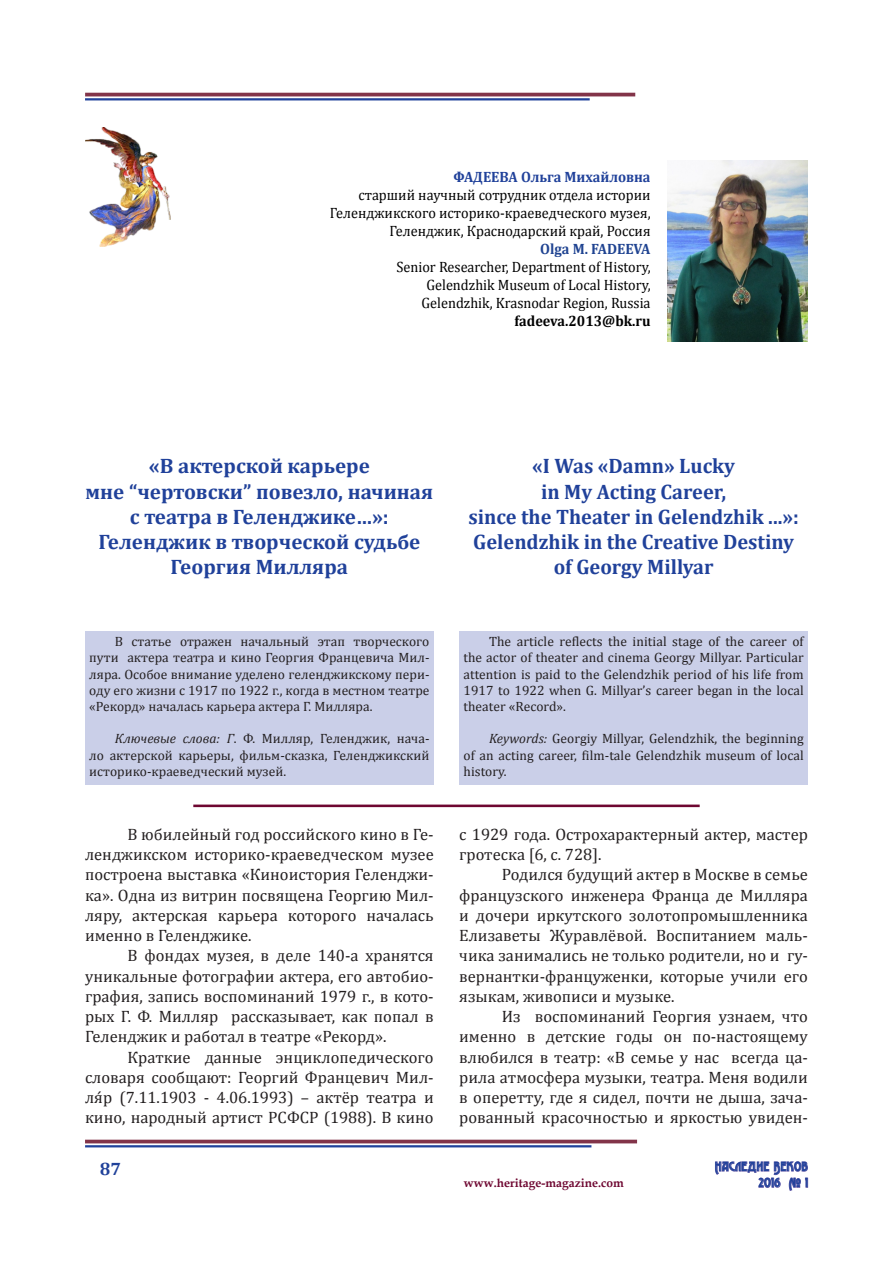
<style>
.page{position:relative;width:893px;height:1263px;background:#fff}
.page>*{position:absolute;margin:0;border:0;box-sizing:border-box;transform-origin:0 0}
.t1{font:700 21px/25.2px "Cambria";color:#20419a;text-align:center}
.t2{font:700 18px "Cambria";color:#20419a}
.t3{font:16.5px/20.2px "Cambria";color:#231f20;text-align:justify}
.t4{font:15px "Cambria";color:#000001;scale:.95 1}
.t5{font:700 15px "Cambria";color:#20419a;scale:.95 1}
.t6{font:700 15px "Cambria";color:#000001;scale:.95 1}
.t7{font:700 15px "Cambria";color:#1f4391;scale:.95 1}
.t8{font:13.5px/16.2px "Cambria";color:#231f20;text-align:justify}
.t9{font:13.5px "Advokat Modern";letter-spacing:.03em;color:#20419a}
.t10{font:700 12px "Book Antiqua";color:#6e0731}
.s1{font-style:italic}
</style>
<div class="page">
<svg style="left:715px;top:1161px;width:93px;height:30px"></svg>
<hr style="left:85px;top:1140px;width:552px;height:3px;background:#823449">
<hr style="left:85px;top:1145px;width:506px;height:2px;background:#20419a">
<hr style="left:85px;top:93px;width:550px;height:3px;background:#823449">
<hr style="left:85px;top:98px;width:505px;height:2px;background:#20419a">
<img style="left:85px;top:128px;width:85px;height:119px">
<div style="left:459px;top:631px;width:349px;height:153px;background:#cacfe8"></div>
<div style="left:85px;top:631px;width:349px;height:153px;background:#cacfe8"></div>
<hr style="left:193px;top:804px;width:507px;height:3px;background:#6e0731">
<img style="left:668px;top:161px;width:140px;height:180px">
<p class="t5" style="left:453px;top:166px;width:209px">ФАДЕЕВА Ольга Михайловна</p>
<p class="t4" style="left:358px;top:186px;width:309px">старший научный сотрудник отдела истории</p>
<p class="t4" style="left:330px;top:204px;width:339px">Геленджикского историко-краеведческого музея,</p>
<p class="t4" style="left:389px;top:222px;width:276px">Геленджик, Краснодарский край, Россия</p>
<p class="t7" style="left:540px;top:238px;width:118px">Olga M. FADEEVA</p>
<p class="t4" style="left:396px;top:258px;width:269px">Senior Researcher, Department of History,</p>
<p class="t4" style="left:426px;top:276px;width:237px">Gelendzhik Museum of Local History,</p>
<p class="t4" style="left:422px;top:294px;width:243px">Gelendzhik, Krasnodar Region, Russia</p>
<p class="t6" style="left:515px;top:310px;width:145px">fadeeva.2013@bk.ru</p>
<p class="t1" style="left:149px;top:453px;width:223px">«В актерской карьере</p>
<p class="t1" style="left:86px;top:478px;width:349px">мне “чертовски” повезло, начиная с театра в Геленджике…»:</p>
<p class="t1" style="left:98px;top:529px;width:324px">Геленджик в творческой судьбе<br>Георгия Милляра</p>
<p class="t8" style="left:89px;top:633px;width:342px;text-indent:26px">В статье отражен начальный этап творческого пути актера театра и кино Георгия Францевича Мил&shy;ляра. Особое внимание уделено геленджикскому пери&shy;оду его жизни с 1917 по 1922 г., когда в местном театре «Рекорд» началась карьера актера Г. Милляра.</p>
<p class="t8" style="left:89px;top:731px;width:342px;text-indent:26px"><span class="s1">Ключевые слова: Г</span>. Ф. Милляр, Геленджик, нача&shy;ло актерской карьеры, фильм-сказка, Геленджикский историко-краеведческий музей.</p>
<p class="t3" style="left:85px;top:824px;width:350px;text-indent:43px">В юбилейный год российского кино в Ге&shy;ленджикском историко-краеведческом музее построена выставка «Киноистория Геленджи&shy;ка». Одна из витрин посвящена Георгию Мил&shy;ляру, актерская карьера которого началась именно в Геленджике.</p>
<p class="t3" style="left:85px;top:946px;width:350px;text-indent:43px">В фондах музея, в деле 140-а хранятся уникальные фотографии актера, его автобио&shy;графия, запись воспоминаний 1979 г., в кото&shy;рых Г. Ф. Милляр рассказывает, как попал в Геленджик и работал в театре «Рекорд».</p>
<p class="t3" style="left:85px;top:1047px;width:350px;text-indent:43px">Краткие данные энциклопедического словаря сообщают: Георгий Францевич Мил&shy;ля́р (7.11.1903 - 4.06.1993) – актёр театра и кино, народный артист РСФСР (1988). В кино</p>
<p class="t2" style="left:100px;top:1156px;width:23px">87</p>
<p class="t1" style="left:532px;top:453px;width:204px">«I Was «Damn» Lucky</p>
<p class="t1" style="left:541px;top:478px;width:186px">in My Acting Career,</p>
<p class="t1" style="left:468px;top:503px;width:332px;text-align:left">since the Theater in Gelendzhik ...»:<br>Gelendzhik in the Creative Destiny</p>
<p class="t1" style="left:554px;top:554px;width:161px">of Georgy Millyar</p>
<p class="t8" style="left:463px;top:633px;width:342px;text-indent:26px">The article reflects the initial stage of the career of the actor of theater and cinema Georgy Millyar. Particular attention is paid to the Gelendzhik period of his life from 1917 to 1922 when G. Millyar’s career began in the local theater «Record».</p>
<p class="t8" style="left:463px;top:731px;width:342px;text-indent:26px"><span class="s1">Keywords:</span> Georgiy Millyar, Gelendzhik, the beginning of an acting career, film-tale Gelendzhik museum of local history.</p>
<p class="t3" style="left:459px;top:824px;width:350px">с 1929 года. Острохарактерный актер, мастер гротеска [6, с. 728].</p>
<p class="t3" style="left:459px;top:865px;width:350px;text-indent:43px">Родился будущий актер в Москве в семье французского инженера Франца де Милляра и дочери иркутского золотопромышленника Елизаветы Журавлёвой. Воспитанием маль&shy;чика занимались не только родители, но и гу&shy;вернантки-француженки, которые учили его языкам, живописи и музыке.</p>
<p class="t3" style="left:459px;top:1006px;width:350px;text-indent:43px">Из воспоминаний Георгия узнаем, что именно в детские годы он по-настоящему влюбился в театр: «В семье у нас всегда ца&shy;рила атмосфера музыки, театра. Меня водили в оперетту, где я сидел, почти не дыша, зача&shy;рованный красочностью и яркостью увиден-</p>
<p class="t9" style="left:715px;top:1159px;width:95px">Наследие Веков</p>
<p class="t10" style="left:464px;top:1175px;width:161px">www.heritage-magazine.com</p>
<p class="t9" style="left:759px;top:1175px;width:51px">2016 № 1</p>
</div>
